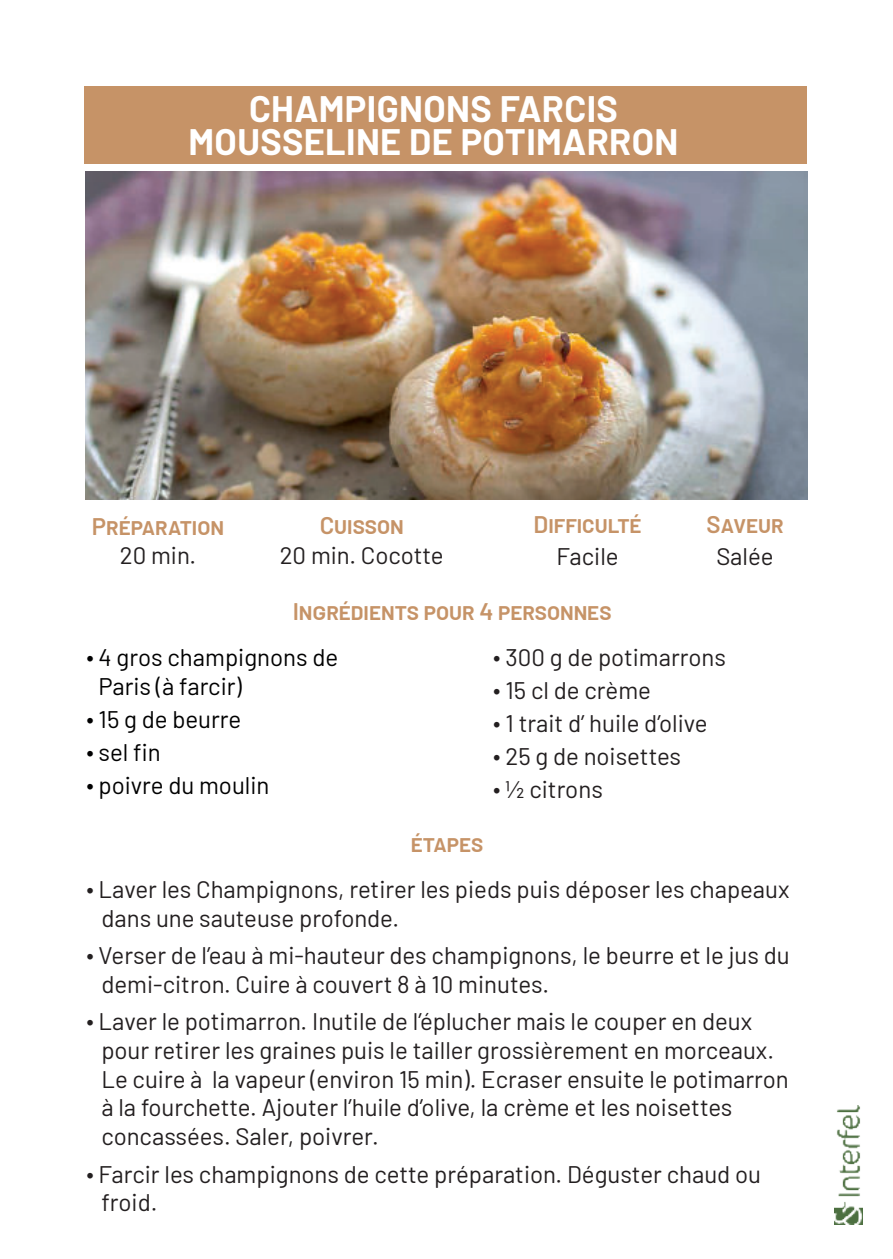
<style>
.page{position:relative;width:893px;height:1259px;background:#fff}
.page>*{position:absolute;margin:0;border:0;box-sizing:border-box;transform-origin:0 0}
.t1{font:700 36px/33px "Barlow";letter-spacing:.01em;color:#fff;text-align:center}
.t2{font:24px/28.8px "Barlow";color:#231f20}
.t3{font:24px/33px "Barlow";color:#000001}
.t4{font:600 24px "Barlow";color:#c69367}
</style>
<div class="page">
<div style="left:84px;top:86px;width:722px;height:78px;background:#c69367"></div>
<img style="left:834px;top:1106px;width:28px;height:119px">
<img style="left:86px;top:172px;width:721px;height:327px">
<h1 class="t1" style="left:189px;top:94px;width:491px">CHAMPIGNONS FARCIS<br>MOUSSELINE DE POTIMARRON</h1>
<p class="t4" style="left:92px;top:508px;width:134px">Préparation</p>
<p class="t2" style="left:120px;top:543px;width:78px">20 min.</p>
<p class="t4" style="left:320px;top:508px;width:86px">Cuisson</p>
<p class="t2" style="left:280px;top:539px;width:165px">20 min. Cocotte</p>
<p class="t4" style="left:534px;top:507px;width:110px">Difficulté</p>
<p class="t2" style="left:557px;top:544px;width:64px">Facile</p>
<p class="t4" style="left:293px;top:593px;width:320px">Ingrédients pour 4 personnes</p>
<p class="t4" style="left:706px;top:507px;width:78px">Saveur</p>
<p class="t2" style="left:716px;top:540px;width:59px">Salée</p>
<p class="t3" style="left:98px;top:641px;width:241px;line-height:28.8px;text-indent:-12px">∙ 4 gros champignons de<br>Paris (à farcir)</p>
<p class="t3" style="left:86px;top:701px;width:185px">∙ 15 g de beurre<br>∙ sel fin<br>∙ poivre du moulin</p>
<p class="t2" style="left:493px;top:639px;width:234px;line-height:33px">∙ 300 g de potimarrons ∙ 15 cl de crème<br>∙ 1 trait d’ huile d’olive<br>∙ 25 g de noisettes<br>∙ ½ citrons</p>
<p class="t4" style="left:411px;top:825px;width:74px">étapes</p>
<p class="t2" style="left:101px;top:873px;width:690px;text-indent:-15px">∙ Laver les Champignons, retirer les pieds puis déposer les chapeaux dans une sauteuse profonde.</p>
<p class="t2" style="left:101px;top:939px;width:690px;text-indent:-15px">∙ Verser de l’eau à mi-hauteur des champignons, le beurre et le jus du demi-citron. Cuire à couvert 8 à 10 minutes.</p>
<p class="t2" style="left:101px;top:1005px;width:689px;text-indent:-15px">∙ Laver le potimarron. Inutile de l’éplucher mais le couper en deux pour retirer les graines puis le tailler grossièrement en morceaux.<br>Le cuire à la vapeur (environ 15 min). Ecraser ensuite le potimarron à la fourchette. Ajouter l’huile d’olive, la crème et les noisettes concassées. Saler, poivrer.</p>
<p class="t2" style="left:101px;top:1157px;width:661px;text-indent:-15px">∙ Farcir les champignons de cette préparation. Déguster chaud ou froid.</p>
</div>
